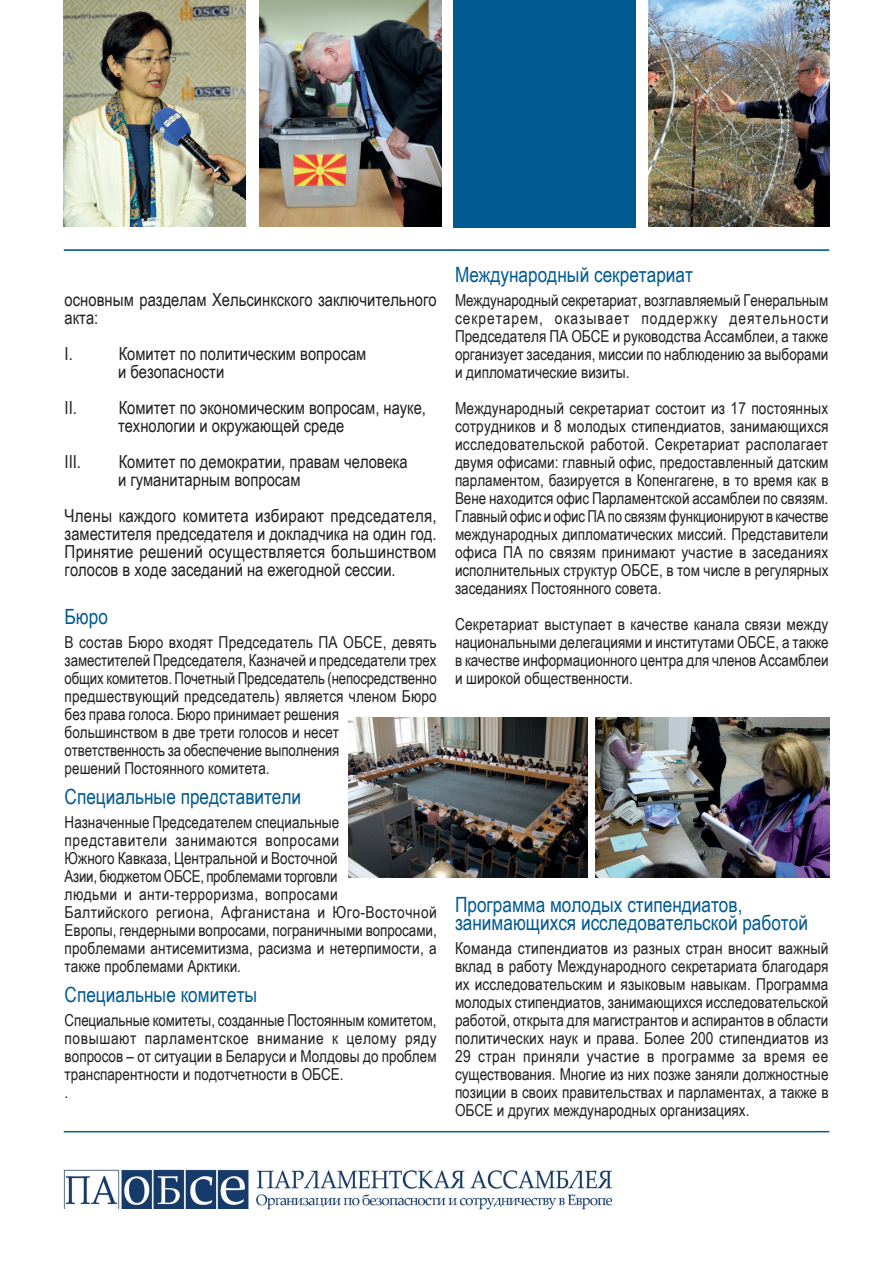
<style>
.page{position:relative;width:893px;height:1263px;background:#fff}
.page>*{position:absolute;margin:0;border:0;box-sizing:border-box;transform-origin:0 0}
.t1{font:21px/18px "Arial Narrow";color:#015a92}
.t2{font:18px/18px "Arial Narrow";color:#231f20}
.t3{font:16.5px/18px "Arial Narrow";color:#231f20;text-align:justify}
</style>
<div class="page">
<img style="left:64px;top:1169px;width:184px;height:40px">
<img style="left:256px;top:1170px;width:357px;height:39px">
<img style="left:348px;top:717px;width:239px;height:160px">
<hr style="left:64px;top:1131px;width:765px;height:1px;background:#015a92">
<hr style="left:64px;top:249px;width:765px;height:2px;background:#015a92">
<img style="left:595px;top:718px;width:234px;height:159px">
<img style="left:64px;top:0;width:182px;height:227px">
<div style="left:451px;top:0;width:187px;height:227px;background:#015a92"></div>
<div style="left:440px;top:0;width:13px;height:241px;background:#fff"></div>
<div style="left:636px;top:0;width:12px;height:243px;background:#fff"></div>
<img style="left:259px;top:0;width:182px;height:227px">
<img style="left:648px;top:0;width:181px;height:227px">
<p class="t2" style="left:65px;top:290px;width:374px">основным разделам Хельсинкского заключительного акта:</p>
<p class="t2" style="left:65px;top:344px;width:10px">I.</p>
<p class="t2" style="left:118px;top:344px;width:250px">Комитет по политическим вопросам и безопасности</p>
<p class="t2" style="left:118px;top:398px;width:310px;text-indent:-53px">II. Комитет по экономическим вопросам, науке, технологии и окружающей среде</p>
<p class="t2" style="left:65px;top:452px;width:18px">III.</p>
<p class="t2" style="left:118px;top:452px;width:291px">Комитет по демократии, правам человека и гуманитарным вопросам</p>
<p class="t2" style="left:65px;top:506px;width:374px;text-align:justify">Члены каждого комитета избирают председателя, заместителя председателя и докладчика на один год.<br>Принятие решений осуществляется большинством голосов в ходе заседаний на ежегодной сессии.</p>
<p class="t1" style="left:65px;top:607px;width:45px">Бюро</p>
<p class="t3" style="left:65px;top:633px;width:374px;text-align:left">В состав Бюро входят Председатель ПА ОБСЕ, девять заместителей Председателя, Казначей и председатели трех общих комитетов. Почетный Председатель (непосредственно предшествующий председатель) является членом Бюро без права голоса. Бюро принимает решения<br>большинством в две трети голосов и несет ответственность за обеспечение выполнения<br>решений Постоянного комитета.</p>
<p class="t1" style="left:65px;top:787px;width:238px">Специальные представители</p>
<p class="t3" style="left:65px;top:813px;width:374px;text-align:left">Назначенные Председателем специальные представители занимаются вопросами<br>Южного Кавказа, Центральной и Восточной<br>Азии, бюджетом ОБСЕ, проблемами торговли<br>людьми и анти-терроризма, вопросами<br>Балтийского региона, Афганистана и Юго-Восточной Европы, гендерными вопросами, пограничными вопросами, проблемами антисемитизма, расизма и нетерпимости, а также проблемами Арктики.</p>
<p class="t1" style="left:65px;top:985px;width:194px">Специальные комитеты</p>
<p class="t3" style="left:65px;top:1011px;width:373px;text-align:left">Специальные комитеты, созданные Постоянным комитетом, повышают парламентское внимание к целому ряду вопросов – от ситуации в Беларуси и Молдовы до проблем транспарентности и подотчетности в ОБСЕ.<br>.</p>
<p class="t1" style="left:455px;top:265px;width:239px">Международный секретариат</p>
<p class="t3" style="left:455px;top:291px;width:375px">Международный секретариат, возглавляемый Генеральным секретарем, оказывает поддержку деятельности Председателя ПА ОБСЕ и руководства Ассамблеи, а также организует заседания, миссии по наблюдению за выборами и дипломатические визиты.</p>
<p class="t3" style="left:455px;top:399px;width:375px">Международный секретариат состоит из 17 постоянных сотрудников и 8 молодых стипендиатов, занимающихся исследовательской работой. Секретариат располагает двумя офисами: главный офис, предоставленный датским парламентом, базируется в Копенгагене, в то время как в Вене находится офис Парламентской ассамблеи по связям.<br>Главный офис и офис ПА по связям функционируют в качестве международных дипломатических миссий. Представители офиса ПА по связям принимают участие в заседаниях исполнительных структур ОБСЕ, в том числе в регулярных заседаниях Постоянного cовета.</p>
<p class="t3" style="left:455px;top:615px;width:375px">Секретариат выступает в качестве канала связи между национальными делегациями и институтами ОБСЕ, а также в качестве информационного центра для членов Ассамблеи и широкой общественности.</p>
<p class="t1" style="left:455px;top:895px;width:354px">Программа молодых стипендиатов, занимающихся исследовательской работой</p>
<p class="t3" style="left:455px;top:939px;width:375px">Команда стипендиатов из разных стран вносит важный вклад в работу Международного секретариата благодаря их исследовательским и языковым навыкам. Программа молодых стипендиатов, занимающихся исследовательской работой, открыта для магистрантов и аспирантов в области политических наук и права. Более 200 стипендиатов из 29 стран приняли участие в программе за время ее существования. Многие из них позже заняли должностные позиции в своих правительствах и парламентах, а также в ОБСЕ и других международных организациях.</p>
</div>
